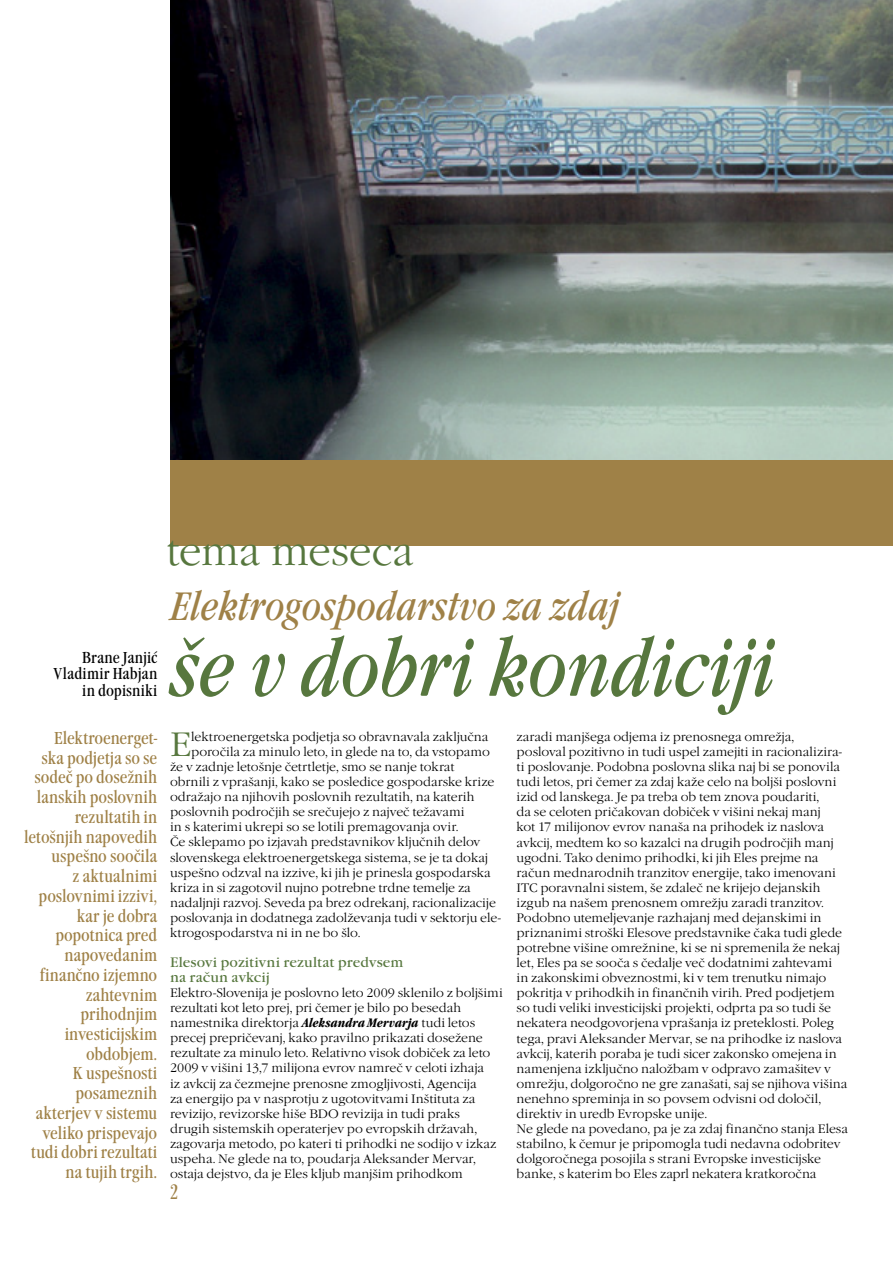
<style>
.page{position:relative;width:893px;height:1263px;background:#fff}
.page>*{position:absolute;margin:0;border:0;box-sizing:border-box;transform-origin:0 0}
.t1{font:italic condensed 82.5px "Garamond Itc TEE";letter-spacing:-.01em;color:#57773e}
.t2{font:42px "Garamond Itc TEE Ligh";letter-spacing:-.005em;color:#57773e}
.t3{font:italic condensed 41.25px "Garamond Itc TEE";color:#9f8147}
.t4{font:35.25px "Garamond Itc TEE Ligh";color:#57773e}
.t5{font:condensed 22.5px "Bodoni Ant TEE";color:#9f8147}
.t6{font:condensed 18px/19.8px "Garamond Itc TEE";letter-spacing:-.005em;color:#9f8147;text-align:right}
.t7{font:condensed 16.5px/16.5px "Garamond Itc TEE";letter-spacing:.005em;color:#000;text-align:right}
.t8{font:14.25px/15px "Garamond Itc TEE";letter-spacing:.005em;color:#57773e}
.t9{font:12.75px/15px "Garamond Itc TEE Ligh";letter-spacing:-.005em;color:#000}
.s1{font-family:"Garamond Itc TEE";font-weight:700;font-style:italic;font-stretch:condensed}
</style>
<div class="page">
<img style="left:170px;top:0;width:723px;height:460px">
<div style="left:170px;top:460px;width:723px;height:85px;background:#9f8147"></div>
<h2 class="t2" style="left:166px;top:528px;width:249px">tema meseca</h2>
<h3 class="t3" style="left:170px;top:584px;width:451px">Elektrogospodarstvo za zdaj</h3>
<h1 class="t1" style="left:170px;top:622px;width:607px">še v dobri kondiciji</h1>
<p class="t7" style="left:54px;top:649px;width:105px">Brane Janjić<br>Vladimir Habjan in dopisniki</p>
<p class="t6" style="left:24px;top:728px;width:135px">Elektroenerget-<br>ska podjetja so se sodeč po dosežnih lanskih poslovnih rezultatih in letošnjih napovedih uspešno soočila<br>z aktualnimi poslovnimi izzivi, kar je dobra popotnica pred napovedanim finančno izjemno zahtevnim prihodnjim investicijskim obdobjem.<br>K uspešnosti posameznih akterjev v sistemu veliko prispevajo tudi dobri rezultati na tujih trgih.</p>
<h3 class="t4" style="left:170px;top:725px;width:23px">E</h3>
<p class="t9" style="left:191px;top:729px;width:299px">lektroenergetska podjetja so obravnavala zaključna</p>
<p class="t9" style="left:517px;top:729px;width:333px">zaradi manjšega odjema iz prenosnega omrežja,<br>posloval pozitivno in tudi uspel zamejiti in racionalizira&shy;ti poslovanje. Podobna poslovna slika naj bi se ponovila tudi letos, pri čemer za zdaj kaže celo na boljši poslovni izid od lanskega. Je pa treba ob tem znova poudariti,<br>da se celoten pričakovan dobiček v višini nekaj manj<br>kot 17 milijonov evrov nanaša na prihodek iz naslova avkcij, medtem ko so kazalci na drugih področjih manj ugodni. Tako denimo prihodki, ki jih Eles prejme na račun mednarodnih tranzitov energije, tako imenovani ITC poravnalni sistem, še zdaleč ne krijejo dejanskih izgub na našem prenosnem omrežju zaradi tranzitov.<br>Podobno utemeljevanje razhajanj med dejanskimi in priznanimi stroški Elesove predstavnike čaka tudi glede potrebne višine omrežnine, ki se ni spremenila že nekaj let, Eles pa se sooča s čedalje več dodatnimi zahtevami<br>in zakonskimi obveznostmi, ki v tem trenutku nimajo pokritja v prihodkih in finančnih virih. Pred podjetjem so tudi veliki investicijski projekti, odprta pa so tudi še nekatera neodgovorjena vprašanja iz preteklosti. Poleg tega, pravi Aleksander Mervar, se na prihodke iz naslova avkcij, katerih poraba je tudi sicer zakonsko omejena in namenjena izključno naložbam v odpravo zamašitev v omrežju, dolgoročno ne gre zanašati, saj se njihova višina nenehno spreminja in so povsem odvisni od določil, direktiv in uredb Evropske unije.<br>Ne glede na povedano, pa je za zdaj finančno stanja Elesa stabilno, k čemur je pripomogla tudi nedavna odobritev dolgoročnega posojila s strani Evropske investicijske banke, s katerim bo Eles zaprl nekatera kratkoročna</p>
<p class="t9" style="left:191px;top:744px;width:300px">poročila za minulo leto, in glede na to, da vstopamo</p>
<p class="t9" style="left:170px;top:760px;width:286px">že v zadnje letošnje četrtletje, smo se nanje tokrat</p>
<p class="t9" style="left:170px;top:775px;width:326px">obrnili z vprašanji, kako se posledice gospodarske krize</p>
<p class="t9" style="left:170px;top:790px;width:306px">odražajo na njihovih poslovnih rezultatih, na katerih</p>
<p class="t9" style="left:170px;top:805px;width:296px">poslovnih področjih se srečujejo z največ težavami</p>
<p class="t9" style="left:170px;top:820px;width:290px">in s katerimi ukrepi so se lotili premagovanja ovir.</p>
<p class="t9" style="left:170px;top:835px;width:312px">Če sklepamo po izjavah predstavnikov ključnih delov</p>
<p class="t9" style="left:170px;top:850px;width:319px">slovenskega elektroenergetskega sistema, se je ta dokaj</p>
<p class="t9" style="left:170px;top:865px;width:322px">uspešno odzval na izzive, ki jih je prinesla gospodarska</p>
<p class="t9" style="left:170px;top:880px;width:302px">kriza in si zagotovil nujno potrebne trdne temelje za</p>
<p class="t9" style="left:170px;top:895px;width:327px">nadaljnji razvoj. Seveda pa brez odrekanj, racionalizacije</p>
<p class="t9" style="left:170px;top:910px;width:332px">poslovanja in dodatnega zadolževanja tudi v sektorju ele-</p>
<p class="t9" style="left:170px;top:925px;width:192px">ktrogospodarstva ni in ne bo šlo.</p>
<p class="t8" style="left:170px;top:955px;width:235px">Elesovi pozitivni rezultat predvsem na račun avkcij</p>
<p class="t9" style="left:170px;top:985px;width:334px">Elektro-Slovenija je poslovno leto 2009 sklenilo z boljšimi rezultati kot leto prej, pri čemer je bilo po besedah namestnika direktorja <span class="s1">Aleksandra Mervarja</span> tudi letos precej prepričevanj, kako pravilno prikazati dosežene rezultate za minulo leto. Relativno visok dobiček za leto 2009 v višini 13,7 milijona evrov namreč v celoti izhaja<br>iz avkcij za čezmejne prenosne zmogljivosti, Agencija<br>za energijo pa v nasprotju z ugotovitvami Inštituta za revizijo, revizorske hiše BDO revizija in tudi praks drugih sistemskih operaterjev po evropskih državah, zagovarja metodo, po kateri ti prihodki ne sodijo v izkaz uspeha. Ne glede na to, poudarja Aleksander Mervar, ostaja dejstvo, da je Eles kljub manjšim prihodkom</p>
<h3 class="t5" style="left:170px;top:1179px;width:10px">2</h3>
</div>
